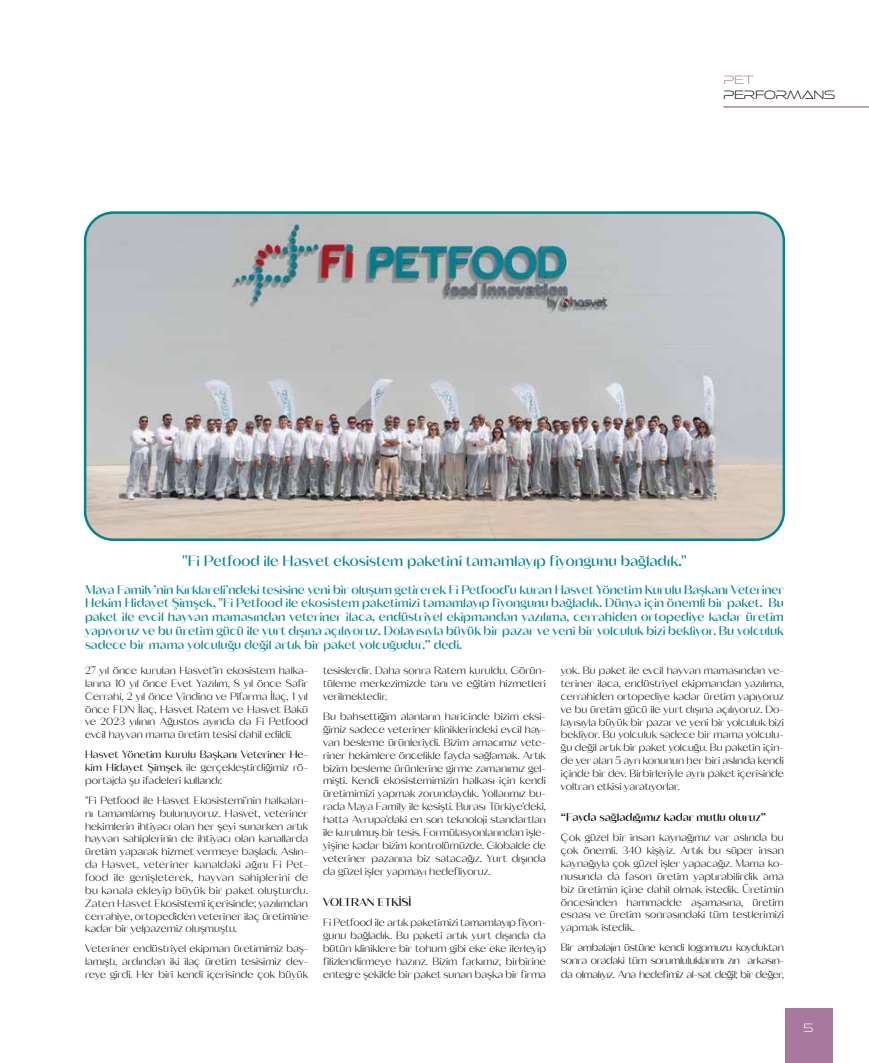
<style>
.page{position:relative;width:869px;height:1063px;background:#fff}
.page>*{position:absolute;margin:0;border:0;box-sizing:border-box;transform-origin:0 0}
.t1{font:500 15px "Fromage";color:#018492}
.t2{font:500 12.5px/13.8px "Fromage";color:#018492;text-align:justify}
.t3{font:12.5px "Ethnocentric El";color:#000}
.t4{font:12.5px "Ethnocentric El";color:#a7799f}
.t5{font:12.5px "Ethnocentric El";color:#fff}
.t6{font:500 11.25px "Fromage";color:#000}
.t7{font:300 10.62px/12.9px "Fromage";color:#000;text-align:justify}
.t8{font:300 10.62px/12.9px "Fromage";letter-spacing:-.025em;color:#000}
.t9{font:10.62px/12.9px "Fromage";color:#000;text-align:justify}
.s1{font-weight:300}
</style>
<div class="page">
<div style="left:784px;top:1009px;width:48px;height:54px;background:#a7799f"></div>
<hr style="left:724px;top:107px;width:144px;height:1px;background:#e3e3e3">
<hr style="left:723px;top:106px;width:145px;height:1px;background:#a77a9e">
<img style="left:86px;top:213px;width:697px;height:327px">
<div style="left:84px;top:211px;width:700px;height:330px;border:2px solid #018492;border-radius:28px"></div>
<p class="t4" style="left:723px;top:72px;width:32px">PET</p>
<p class="t3" style="left:723px;top:87px;width:113px">PERFORMANS</p>
<h1 class="t1" style="left:182px;top:552px;width:505px">"Fi Petfood ile Hasvet ekosistem paketini tamamlayıp fiyongunu bağladık."</h1>
<p class="t2" style="left:85px;top:583px;width:700px">Maya Family’nin Kırklareli’ndeki tesisine yeni bir oluşum getirerek Fi Petfood’u kuran Hasvet Yönetim Kurulu Başkanı Veteriner Hekim Hidayet Şimşek, "Fi Petfood ile ekosistem paketimizi tamamlayıp fiyongunu bağladık. Dünya için önemli bir paket. Bu paket ile evcil hayvan mamasından veteriner ilaca, endüstriyel ekipmandan yazılıma, cerrahiden ortopediye kadar üretim yapıyoruz ve bu üretim gücü ile yurt dışına açılıyoruz. Dolayısıyla büyük bir pazar ve yeni bir yolculuk bizi bekliyor. Bu yolculuk sadece bir mama yolculuğu değil artık bir paket yolcuğudur.” dedi.</p>
<p class="t7" style="left:85px;top:664px;width:224px">27 yıl önce kurulan Hasvet’in ekosistem halka&shy;larına 10 yıl önce Evet Yazılım, 8 yıl önce Safir Cerrahi, 2 yıl önce Vindino ve Pifarma İlaç, 1 yıl önce FDN İlaç, Hasvet Ratem ve Hasvet Bakü ve 2023 yılının Ağustos ayında da Fi Petfood evcil hayvan mama üretim tesisi dahil edildi.</p>
<p class="t9" style="left:85px;top:748px;width:224px">Hasvet Yönetim Kurulu Başkanı Veteriner He&shy;kim Hidayet Şimşek <span class="s1">ile gerçekleştirdiğimiz rö&shy;portajda şu ifadeleri kullandı:</span></p>
<p class="t7" style="left:85px;top:794px;width:224px">"Fi Petfood ile Hasvet Ekosistemi'nin halkaları&shy;nı tamamlamış bulunuyoruz. Hasvet, veteriner hekimlerin ihtiyacı olan her şeyi sunarken artık hayvan sahiplerinin de ihtiyacı olan kanallarda üretim yaparak hizmet vermeye başladı. Aslın&shy;da Hasvet, veteriner kanaldaki ağını Fi Pet&shy;food ile genişleterek, hayvan sahiplerini de bu kanala ekleyip büyük bir paket oluşturdu.<br>Zaten Hasvet Ekosistemi içerisinde; yazılımdan cerrahiye, ortopediden veteriner ilaç üretimine kadar bir yelpazemiz oluşmuştu.</p>
<p class="t7" style="left:85px;top:942px;width:224px">Veteriner endüstriyel ekipman üretimimiz baş&shy;lamıştı, ardından iki ilaç üretim tesisimiz dev&shy;reye girdi. Her biri kendi içerisinde çok büyük</p>
<p class="t7" style="left:323px;top:664px;width:224px">tesislerdir. Daha sonra Ratem kuruldu. Görün&shy;tüleme merkezimizde tanı ve eğitim hizmetleri verilmektedir.</p>
<p class="t7" style="left:323px;top:710px;width:224px">Bu bahsettiğim alanların haricinde bizim eksi&shy;ğimiz sadece veteriner kliniklerindeki evcil hay&shy;van besleme ürünleriydi. Bizim amacımız vete&shy;riner hekimlere öncelikle fayda sağlamak. Artık bizim besleme ürünlerine girme zamanımız gel&shy;mişti. Kendi ekosistemimizin halkası için kendi üretimimizi yapmak zorundaydık. Yollarımız bu&shy;rada Maya Family ile kesişti. Burası Türkiye'deki, hatta Avrupa'daki en son teknoloji standartları ile kurulmuş bir tesis. Formülasyonlarından işle&shy;yişine kadar bizim kontrolümüzde. Globalde de veteriner pazarına biz satacağız. Yurt dışında da güzel işler yapmayı hedefliyoruz.</p>
<p class="t6" style="left:323px;top:896px;width:90px">VOLTRAN ETKİSİ</p>
<p class="t7" style="left:323px;top:916px;width:224px">Fi Petfood ile artık paketimizi tamamlayıp fiyon&shy;gunu bağladık. Bu paketi artık yurt dışında da bütün kliniklere bir tohum gibi eke eke ilerleyip filizlendirmeye hazırız. Bizim farkımız, birbirine entegre şekilde bir paket sunan başka bir firma</p>
<p class="t7" style="left:560px;top:664px;width:224px">yok. Bu paket ile evcil hayvan mamasından ve&shy;teriner ilaca, endüstriyel ekipmandan yazılıma, cerrahiden ortopediye kadar üretim yapıyoruz ve bu üretim gücü ile yurt dışına açılıyoruz. Do&shy;layısıyla büyük bir pazar ve yeni bir yolculuk bizi bekliyor. Bu yolculuk sadece bir mama yolculu&shy;ğu değil artık bir paket yolcuğu. Bu paketin için&shy;de yer alan 5 ayrı konunun her biri aslında kendi içinde bir dev. Birbirleriyle aynı paket içerisinde voltran etkisi yaratıyorlar.</p>
<p class="t6" style="left:560px;top:811px;width:206px">“Fayda sağladığımız kadar mutlu oluruz”</p>
<p class="t7" style="left:560px;top:831px;width:224px">Çok güzel bir insan kaynağımız var aslında bu çok önemli. 340 kişiyiz. Artık bu süper insan kaynağıyla çok güzel işler yapacağız. Mama ko&shy;nusunda da fason üretim yaptırabilirdik ama biz üretimin içine dahil olmak istedik. Üretimin öncesinden hammadde aşamasına, üretim esnası ve üretim sonrasındaki tüm testlerimizi yapmak istedik.</p>
<p class="t8" style="left:560px;top:941px;width:224px">Bir ambalajın üstüne kendi logomuzu koyduktan sonra oradaki tüm sorumluluklarımı zın arkasın-</p>
<p class="t8" style="left:560px;top:968px;width:224px">da olmalıyız. Ana hedefimiz al-sat değil; bir değer,</p>
<p class="t5" style="left:803px;top:1020px;width:11px">5</p>
</div>
